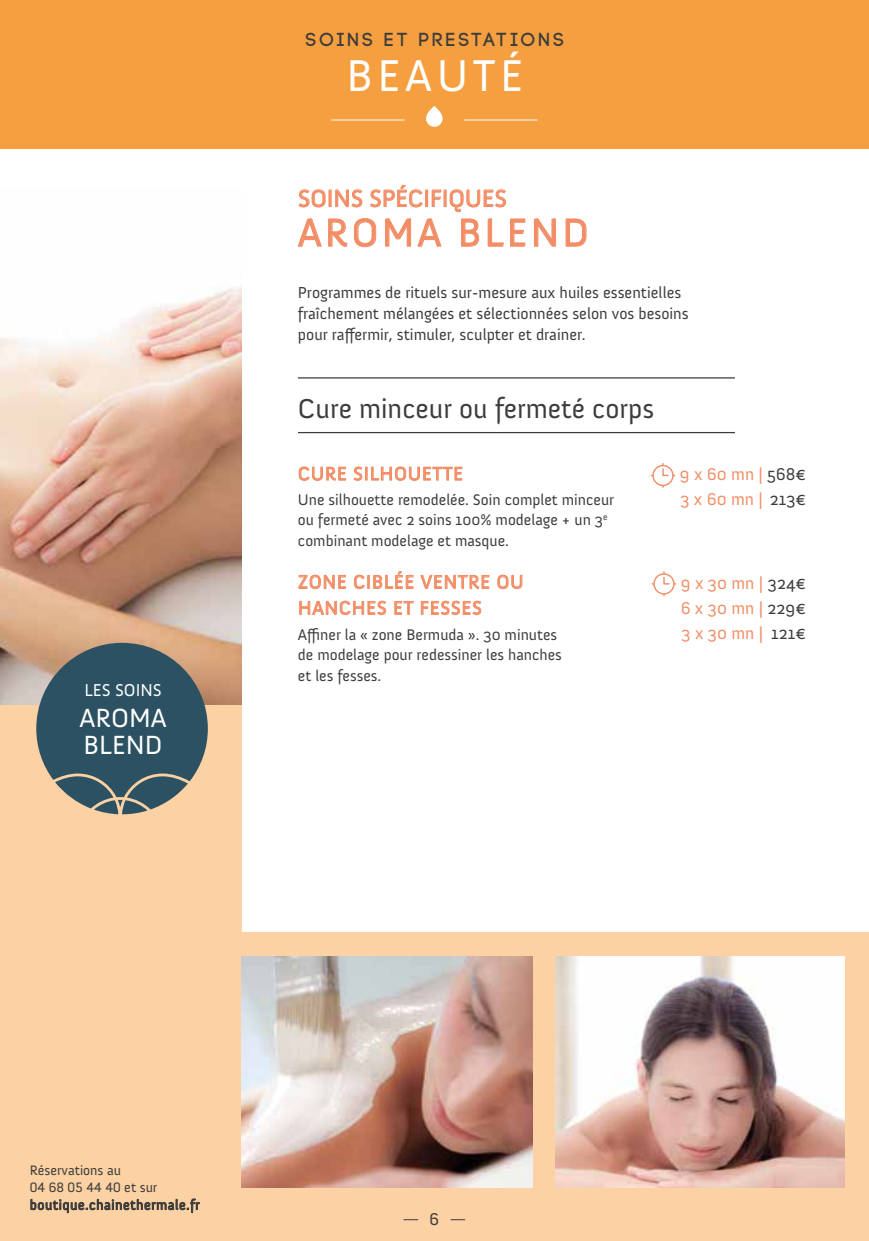
<style>
.page{position:relative;width:869px;height:1241px;background:#fff}
.page>*{position:absolute;margin:0;border:0;box-sizing:border-box;transform-origin:0 0}
.t1{font:45.5px "Anivers";letter-spacing:.1em;color:#fff}
.t2{font:40.25px "Anivers";letter-spacing:.08em;color:#f28d65}
.t3{font:28px "Anivers";color:#3c3c3b}
.t4{font:26.95px/26.9px "Anivers";color:#fff}
.t5{font:24.5px "Anivers";color:#f28d65}
.t6{font:19.25px/25.9px "Anivers";letter-spacing:.04em;color:#f28d65}
.t7{font:18.9px "Code Pro Demo";letter-spacing:.15em;color:#3c3c3b}
.t8{font:17.5px/25px "Anivers";color:#f28d65}
.t9{font:17.5px "Anivers";color:#fff}
.t10{font:17.5px "Anivers";color:#3c3c3b}
.t11{font:16.28px/21px "Anivers";color:#3c3c3b}
.t12{font:15.75px/20.5px "Anivers";color:#3c3c3b}
.t13{font:14px/17.5px "Anivers";letter-spacing:.04em;color:#3c3c3b}
.s1{color:#3c3c3b}
</style>
<div class="page">
<div style="left:0;top:577px;width:241px;height:367px;background:#fcd1a3"></div>
<img style="left:0;top:287px;width:241px;height:417px">
<div style="left:0;top:0;width:868px;height:149px;background:#f59f40"></div>
<div style="left:0;top:931px;width:868px;height:309px;background:#fcd1a3"></div>
<svg style="left:426px;top:106px;width:16px;height:21px"></svg>
<hr style="left:331px;top:120px;width:73px;height:1px;background:#fff">
<hr style="left:464px;top:120px;width:73px;height:1px;background:#fff">
<img style="left:241px;top:956px;width:291px;height:230px">
<img style="left:555px;top:956px;width:289px;height:230px">
<svg style="left:298px;top:189px;width:64px;height:18px"></svg>
<svg style="left:370px;top:185px;width:136px;height:27px"></svg>
<svg style="left:298px;top:218px;width:49px;height:29px"></svg>
<svg style="left:354px;top:218px;width:22px;height:29px"></svg>
<svg style="left:385px;top:218px;width:26px;height:29px"></svg>
<svg style="left:417px;top:218px;width:24px;height:29px"></svg>
<svg style="left:461px;top:218px;width:18px;height:29px"></svg>
<svg style="left:487px;top:218px;width:38px;height:29px"></svg>
<svg style="left:534px;top:218px;width:22px;height:29px"></svg>
<svg style="left:565px;top:218px;width:21px;height:29px"></svg>
<hr style="left:298px;top:377px;width:436px;height:1px;background:#3c3c3b">
<hr style="left:298px;top:432px;width:436px;height:1px;background:#3c3c3b">
<svg style="left:298px;top:466px;width:48px;height:15px"></svg>
<svg style="left:353px;top:466px;width:109px;height:15px"></svg>
<svg style="left:298px;top:574px;width:48px;height:15px"></svg>
<svg style="left:354px;top:571px;width:59px;height:18px"></svg>
<svg style="left:420px;top:574px;width:69px;height:15px"></svg>
<svg style="left:497px;top:574px;width:25px;height:15px"></svg>
<svg style="left:299px;top:600px;width:87px;height:15px"></svg>
<svg style="left:394px;top:601px;width:20px;height:14px"></svg>
<svg style="left:420px;top:600px;width:61px;height:15px"></svg>
<svg style="left:36px;top:642px;width:172px;height:172px;background:#596a6e"></svg>
<svg style="left:30px;top:1198px;width:170px;height:16px"></svg>
<svg style="left:662px;top:463px;width:12px;height:14px"></svg>
<div style="left:652px;top:465px;width:21px;height:21px;border:1px solid #f28d65;border-radius:50%"></div>
<svg style="left:663px;top:572px;width:12px;height:13px"></svg>
<div style="left:653px;top:573px;width:21px;height:21px;border:1px solid #f28d65;border-radius:50%"></div>
<p class="t9" style="left:84px;top:680px;width:79px">LES SOINS</p>
<h3 class="t4" style="left:79px;top:705px;width:89px">AROMA<br>BLEND</h3>
<p class="t7" style="left:305px;top:30px;width:260px">SOINS ET PRESTATIONS</p>
<h1 class="t1" style="left:346px;top:51px;width:178px">BEAUTÉ</h1>
<h3 class="t5" style="left:298px;top:185px;width:210px">SOINS SPÉCIFIQUES</h3>
<h2 class="t2" style="left:298px;top:211px;width:292px">AROMA BLEND</h2>
<p class="t11" style="left:298px;top:282px;width:392px">Programmes de rituels sur-mesure aux huiles essentielles fraîchement mélangées et sélectionnées selon vos besoins pour raffermir, stimuler, sculpter et drainer.</p>
<h3 class="t3" style="left:298px;top:393px;width:358px">Cure minceur ou fermeté corps</h3>
<p class="t6" style="left:298px;top:461px;width:167px">CURE SILHOUETTE</p>
<p class="t12" style="left:298px;top:490px;width:317px">Une silhouette remodelée. Soin complet minceur ou fermeté avec 2 soins 100% modelage + un 3<sup>e </sup>combinant modelage et masque.</p>
<p class="t6" style="left:298px;top:569px;width:227px">ZONE CIBLÉE VENTRE OU<br>HANCHES ET FESSES</p>
<p class="t12" style="left:298px;top:624px;width:265px">Affiner la « zone Bermuda ». 30 minutes de modelage pour redessiner les hanches et les fesses.</p>
<p class="t8" style="left:679px;top:462px;width:128px">9 x 60 mn | <span class="s1">568€<br></span>3 x 60 mn | <span class="s1">213€</span></p>
<p class="t8" style="left:680px;top:570px;width:127px;text-align:justify">9 x 30 mn | <span class="s1">324€ </span>6 x 30 mn | <span class="s1">229€ </span>3 x 30 mn | <span class="s1">121€</span></p>
<p class="t13" style="left:30px;top:1160px;width:171px">Réservations au<br>04 68 05 44 40 et sur boutique.chainethermale.fr</p>
<p class="t10" style="left:429px;top:1209px;width:11px">6</p>
</div>
